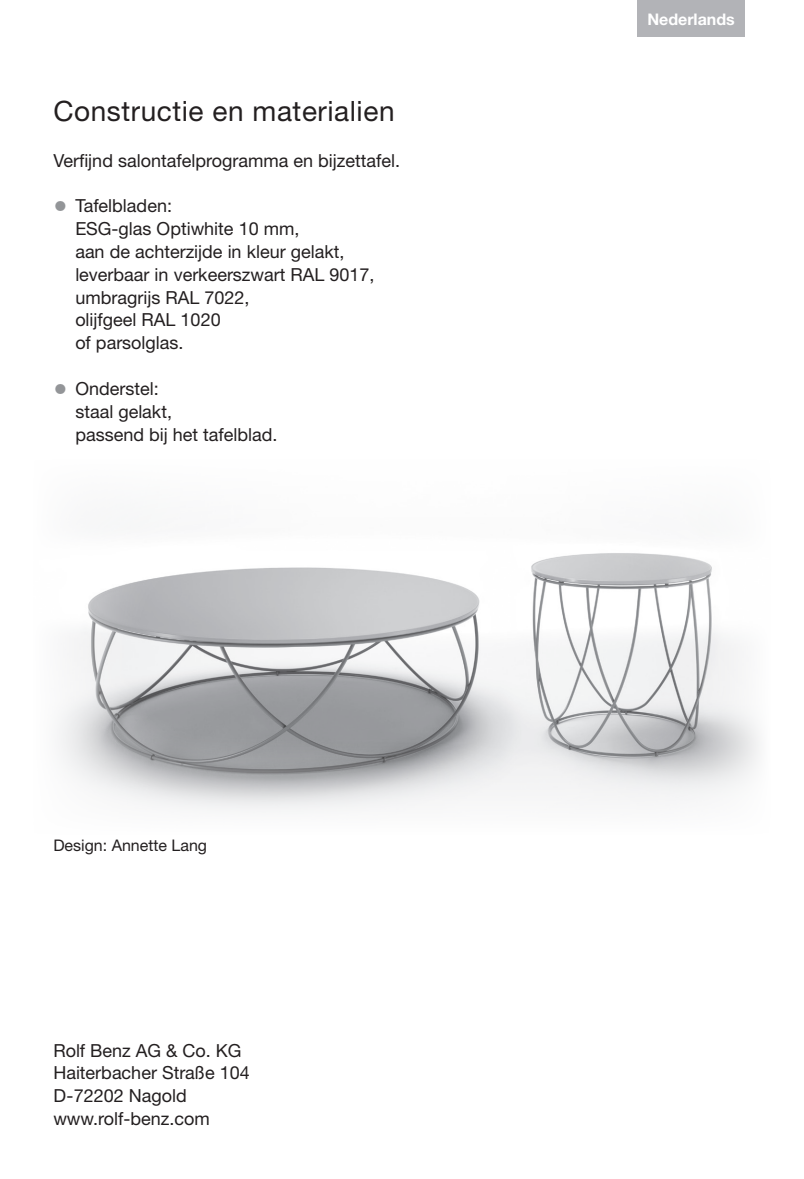
<style>
.page{position:relative;width:804px;height:1179px;background:#fff}
.page>*{position:absolute;margin:0;border:0;box-sizing:border-box;transform-origin:0 0}
.t1{font:28px "Helvetica Neue";letter-spacing:.02em;color:#231f20}
.t2{font:28px "Helvetica Neue";color:#939598}
.t3{font:18px "Helvetica Neue";color:#231f20}
.t4{font:16px "Helvetica Neue";color:#231f20}
.t5{font:700 16px "Helvetica Neue";color:#fff}
</style>
<div class="page">
<img style="left:59px;top:553px;width:701px;height:258px">
<div style="left:637px;top:0;width:108px;height:36px;background:#b2b3b7"></div>
<p class="t1" style="left:53px;top:94px;width:343px">Constructie en materialien</p>
<p class="t3" style="left:53px;top:149px;width:348px">Verfijnd salontafelprogramma en bijzettafel.</p>
<p class="t3" style="left:75px;top:195px;width:98px">Tafelbladen:</p>
<p class="t3" style="left:75px;top:218px;width:226px">ESG-glas Optiwhite 10 mm,</p>
<p class="t3" style="left:75px;top:241px;width:271px">aan de achterzijde in kleur gelakt,</p>
<p class="t3" style="left:75px;top:263px;width:301px">leverbaar in verkeerszwart RAL 9017,</p>
<p class="t3" style="left:75px;top:286px;width:176px">umbragrijs RAL 7022,</p>
<p class="t3" style="left:75px;top:309px;width:147px">olijfgeel RAL 1020</p>
<p class="t3" style="left:75px;top:332px;width:110px">of parsolglas.</p>
<p class="t3" style="left:75px;top:377px;width:85px">Onderstel:</p>
<p class="t3" style="left:75px;top:400px;width:98px">staal gelakt,</p>
<p class="t3" style="left:75px;top:423px;width:204px">passend bij het tafelblad.</p>
<p class="t2" style="left:53px;top:189px;width:15px">•</p>
<p class="t2" style="left:53px;top:372px;width:15px">•</p>
<p class="t4" style="left:53px;top:835px;width:155px">Design: Annette Lang</p>
<p class="t3" style="left:53px;top:1039px;width:190px">Rolf Benz AG &amp; Co. KG</p>
<p class="t3" style="left:53px;top:1061px;width:198px">Haiterbacher Straße 104</p>
<p class="t3" style="left:53px;top:1084px;width:135px">D-72202 Nagold</p>
<p class="t3" style="left:53px;top:1107px;width:158px">www.rolf-benz.com</p>
<p class="t5" style="left:647px;top:9px;width:89px">Nederlands</p>
</div>
